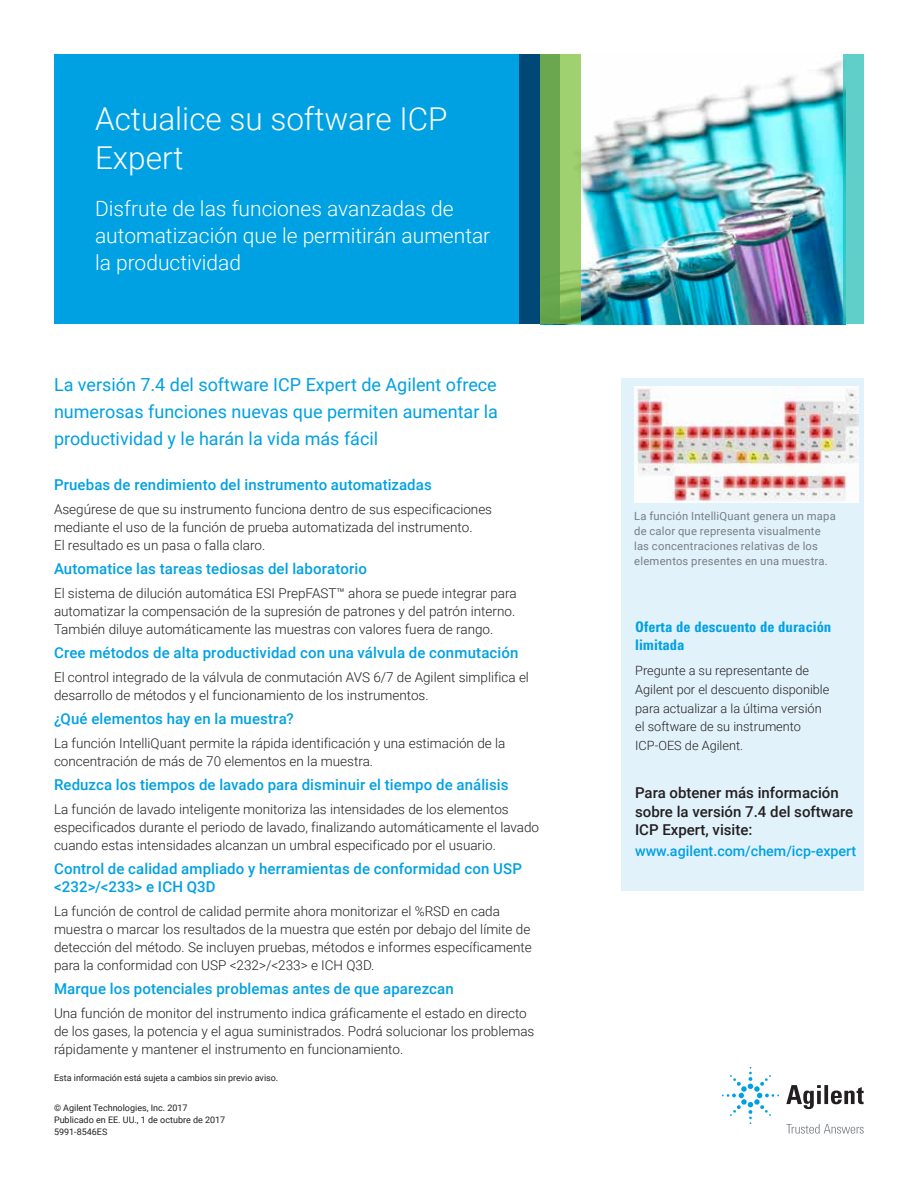
<style>
.page{position:relative;width:918px;height:1188px;background:#fff}
.page>*{position:absolute;margin:0;border:0;box-sizing:border-box;transform-origin:0 0}
.t1{font:300 31.5px/39px "Roboto";color:#fff}
.t2{font:300 21px/27px "Roboto";color:#fff}
.t3{font:18px/27px "Roboto";color:#00a1e3;text-align:justify}
.t4{font:500 15px/18px "Roboto";letter-spacing:.01em;color:#00a1e3}
.t5{font:500 15px/18.8px "Roboto";color:#231f20}
.t6{font:700 15px/18.8px "Agilent Condensed CFF";color:#00a1e3}
.t7{font:500 14.25px "Roboto";color:#00a1e3}
.t8{font:300 13.5px/18px "Roboto";color:#231f20}
.t9{font:300 12.75px/18.8px "Roboto";color:#231f20}
.t10{font:11.25px/15px "Roboto";letter-spacing:.02em;color:#787d83}
.t11{font:9px/12px "Roboto";color:#231f20}
</style>
<div class="page">
<div style="left:621px;top:378px;width:243px;height:513px;background:#e1f2fb"></div>
<div style="left:54px;top:54px;width:486px;height:270px;background:#00a1e3"></div>
<img style="left:580px;top:54px;width:264px;height:270px">
<div style="left:844px;top:54px;width:20px;height:270px;background:#61cfc9"></div>
<div style="left:520px;top:54px;width:40px;height:270px;background:#004976"></div>
<svg style="left:540px;top:54px;width:40px;height:270px;background:#81b95c"></svg>
<img style="left:634px;top:387px;width:225px;height:115px">
<svg style="left:786px;top:1085px;width:78px;height:24px"></svg>
<svg style="left:722px;top:1067px;width:57px;height:57px"></svg>
<svg style="left:786px;top:1124px;width:78px;height:10px"></svg>
<h1 class="t1" style="left:95px;top:99px;width:354px">Actualice su software ICP<br>Expert</h1>
<h2 class="t2" style="left:95px;top:194px;width:397px">Disfrute de las funciones avanzadas de automatización que le permitirán aumentar la productividad</h2>
<h3 class="t3" style="left:54px;top:370px;width:446px">La versión 7.4 del software ICP Expert de Agilent ofrece numerosas funciones nuevas que permiten aumentar la productividad y le harán la vida más fácil</h3>
<p class="t4" style="left:54px;top:475px;width:379px">Pruebas de rendimiento del instrumento automatizadas</p>
<p class="t8" style="left:54px;top:500px;width:440px">Asegúrese de que su instrumento funciona dentro de sus especificaciones mediante el uso de la función de prueba automatizada del instrumento.<br>El resultado es un pasa o falla claro.</p>
<p class="t4" style="left:54px;top:559px;width:314px">Automatice las tareas tediosas del laboratorio</p>
<p class="t8" style="left:54px;top:584px;width:464px;text-align:justify">El sistema de dilución automática ESI PrepFAST™ ahora se puede integrar para automatizar la compensación de la supresión de patrones y del patrón interno.<br>También diluye automáticamente las muestras con valores fuera de rango.</p>
<p class="t4" style="left:54px;top:643px;width:466px">Cree métodos de alta productividad con una válvula de conmutación</p>
<p class="t8" style="left:54px;top:668px;width:477px">El control integrado de la válvula de conmutación AVS 6/7 de Agilent simplifica el desarrollo de métodos y el funcionamiento de los instrumentos.</p>
<p class="t4" style="left:54px;top:709px;width:241px">¿Qué elementos hay en la muestra?</p>
<p class="t8" style="left:54px;top:734px;width:453px">La función IntelliQuant permite la rápida identificación y una estimación de la concentración de más de 70 elementos en la muestra.</p>
<p class="t4" style="left:54px;top:775px;width:456px">Reduzca los tiempos de lavado para disminuir el tiempo de análisis</p>
<p class="t8" style="left:54px;top:800px;width:487px">La función de lavado inteligente monitoriza las intensidades de los elementos especificados durante el periodo de lavado, finalizando automáticamente el lavado cuando estas intensidades alcanzan un umbral especificado por el usuario.</p>
<p class="t4" style="left:54px;top:859px;width:470px">Control de calidad ampliado y herramientas de conformidad con USP &lt;232&gt;/&lt;233&gt; e ICH Q3D</p>
<p class="t8" style="left:54px;top:902px;width:479px">La función de control de calidad permite ahora monitorizar el %RSD en cada muestra o marcar los resultados de la muestra que estén por debajo del límite de detección del método. Se incluyen pruebas, métodos e informes específicamente para la conformidad con USP &lt;232&gt;/&lt;233&gt; e ICH Q3D.</p>
<p class="t4" style="left:54px;top:979px;width:401px">Marque los potenciales problemas antes de que aparezcan</p>
<p class="t8" style="left:54px;top:1004px;width:482px">Una función de monitor del instrumento indica gráficamente el estado en directo de los gases, la potencia y el agua suministrados. Podrá solucionar los problemas rápidamente y mantener el instrumento en funcionamiento.</p>
<p class="t11" style="left:54px;top:1071px;width:226px">Esta información está sujeta a cambios sin previo aviso.</p>
<p class="t11" style="left:54px;top:1101px;width:173px">© Agilent Technologies, Inc. 2017<br>Publicado en EE. UU., 1 de octubre de 2017<br>5991-8546ES</p>
<p class="t10" style="left:634px;top:508px;width:203px">La función IntelliQuant genera un mapa de calor que representa visualmente las concentraciones relativas de los elementos presentes en una muestra.</p>
<p class="t6" style="left:635px;top:616px;width:198px">Oferta de descuento de duración limitada</p>
<p class="t9" style="left:635px;top:661px;width:196px">Pregunte a su representante de<br>Agilent por el descuento disponible para actualizar a la última versión el software de su instrumento<br>ICP‑OES de Agilent.</p>
<p class="t5" style="left:635px;top:783px;width:220px">Para obtener más información sobre la versión 7.4 del software<br>ICP Expert, visite:</p>
<p class="t7" style="left:635px;top:841px;width:223px">www.agilent.com/chem/icp-expert</p>
</div>
